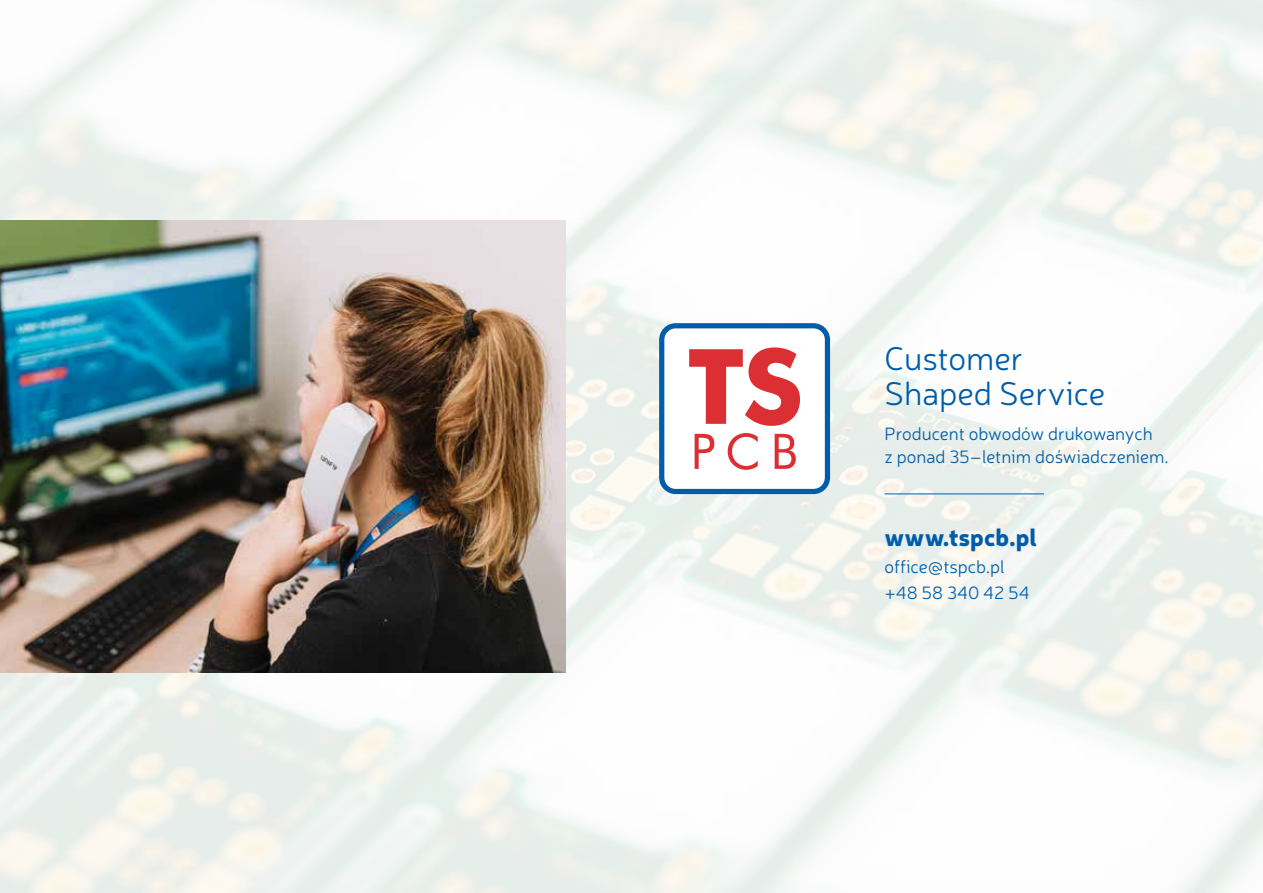
<style>
.page{position:relative;width:1263px;height:893px;background:#fff}
.page>*{position:absolute;margin:0;border:0;box-sizing:border-box;transform-origin:0 0}
.t1{font:300 33px/34.5px "Neris";color:#005da9}
.t2{font:900 24px "Neris";color:#005da9}
.t3{font:300 18px/22.5px "Neris";color:#005da9}
</style>
<div class="page">
<img style="left:0;top:0;width:1263px;height:893px">
<div style="left:662px;top:326px;width:165px;height:165px;background:#fff;border-radius:14px"></div>
<div style="left:659px;top:323px;width:171px;height:171px;border:5px solid #005da9;border-radius:14px"></div>
<svg style="left:689px;top:347px;width:111px;height:123px"></svg>
<hr style="left:884px;top:494px;width:160px;height:1px;background:#005da9">
<img style="left:0;top:221px;width:566px;height:451px">
<h1 class="t1" style="left:884px;top:341px;width:222px">Customer<br>Shaped Service</h1>
<p class="t3" style="left:884px;top:422px;width:286px">Producent obwodów drukowanych<br>z ponad 35–letnim doświadczeniem.</p>
<h2 class="t2" style="left:884px;top:519px;width:154px">www.tspcb.pl</h2>
<p class="t3" style="left:884px;top:552px;width:147px;line-height:26.7px">office@tspcb.pl +48 58 340 42 54</p>
</div>
